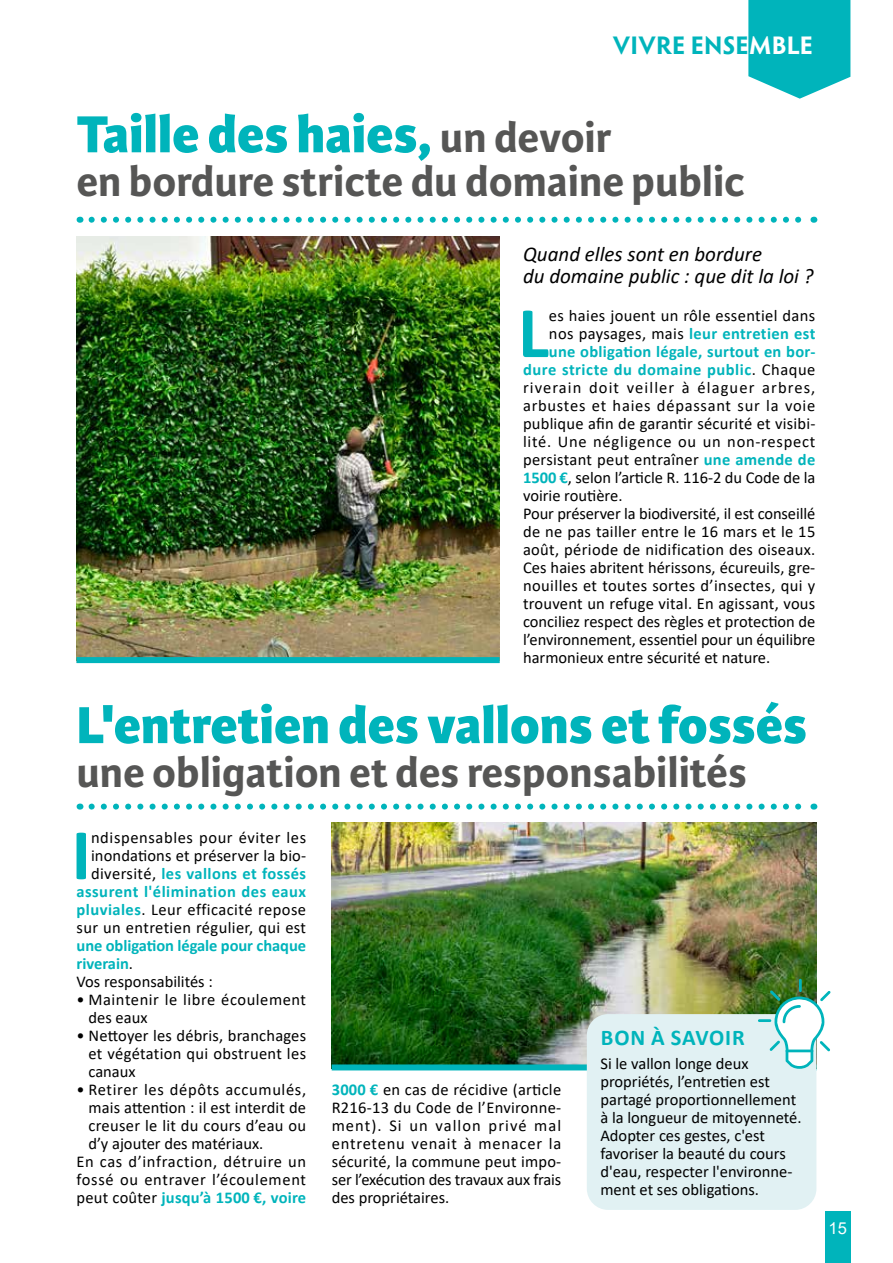
<style>
.page{position:relative;width:893px;height:1263px;background:#fff}
.page>*{position:absolute;margin:0;border:0;box-sizing:border-box;transform-origin:0 0}
.t1{font:700 73.2px "Calibri";color:#00b4bb}
.t2{font:800 55.5px "Karmina Sans";color:#00b4bb}
.t3{font:700 45px "Karmina Sans";color:#565655}
.t4{font:700 25.5px "Hypatia Sans Pro";letter-spacing:.005em;color:#00b4bb}
.t5{font:700 22.5px "Calibri";letter-spacing:.04em;color:#00b4bb}
.t6{font:italic 21px/22.5px "Calibri";color:#000}
.t7{font:16.5px/18px "Calibri";letter-spacing:.01em;color:#000;text-align:justify}
.t8{font:700 16.5px/18px "Calibri";letter-spacing:.01em;color:#00b4bb}
.t9{font:16.5px "Calibri";letter-spacing:.04em;color:#000}
.t10{font:16.5px "Calibri";letter-spacing:.045em;color:#000}
.t11{font:16.5px/18px "Calibri";letter-spacing:.035em;color:#000}
.t12{font:16.5px "Calibri";letter-spacing:.065em;color:#000}
.t13{font:700 16.5px "Calibri";letter-spacing:.03em;color:#00b4bb}
.t14{font:16.5px "Arial";color:#fff}
.s1{color:#fff}
.s2{font-weight:700;font-size:45px;color:#565655}
.s3{font-weight:700;color:#00b4bb}
.s4{font-weight:400;color:#000}
</style>
<div class="page">
<div style="left:825px;top:1212px;width:25px;height:51px;background:#00b4bb"></div>
<svg style="left:748px;top:0;width:102px;height:99px;background:#1fbdc3"></svg>
<svg style="left:92px;top:217px;width:710px;height:6px"></svg>
<svg style="left:92px;top:803px;width:710px;height:6px"></svg>
<img style="left:77px;top:236px;width:423px;height:421px">
<img style="left:332px;top:823px;width:484px;height:241px">
<div style="left:77px;top:657px;width:423px;height:6px;background:#00b4bb"></div>
<div style="left:332px;top:1064px;width:484px;height:6px;background:#00b4bb"></div>
<div style="left:587px;top:1014px;width:229px;height:196px;background:#e1f1f3;border-radius:21px"></div>
<svg style="left:758px;top:979px;width:73px;height:90px"></svg>
<h3 class="t4" style="left:613px;top:27px;width:202px">VIVRE ENSE<span class="s1">MBLE</span></h3>
<h2 class="t2" style="left:77px;top:102px;width:537px">Taille des haies, <span class="s2">un devoir</span></h2>
<h3 class="t3" style="left:77px;top:155px;width:670px">en bordure stricte du domaine public</h3>
<p class="t6" style="left:523px;top:241px;width:292px">Quand elles sont en bordure<br>du domaine public : que dit la loi ?</p>
<h1 class="t1" style="left:518px;top:281px;width:32px">L</h1>
<p class="t7" style="left:549px;top:306px;width:268px">es haies jouent un rôle essentiel dans</p>
<p class="t7" style="left:549px;top:324px;width:268px">nos paysages, mais <span class="s3">leur entretien est</span></p>
<p class="t8" style="left:549px;top:342px;width:268px">une obligation légale, surtout en bor-</p>
<p class="t13" style="left:523px;top:358px;width:294px">dure stricte du domaine public<span class="s4">. Chaque</span></p>
<p class="t12" style="left:523px;top:376px;width:294px">riverain doit veiller à élaguer arbres,</p>
<p class="t10" style="left:523px;top:394px;width:294px">arbustes et haies dépassant sur la voie</p>
<p class="t7" style="left:523px;top:414px;width:294px">publique afin de garantir sécurité et visibi-</p>
<p class="t10" style="left:523px;top:430px;width:294px">lité. Une négligence ou un non-respect</p>
<p class="t7" style="left:523px;top:450px;width:294px">persistant peut entraîner <span class="s3">une amende de</span></p>
<p class="t7" style="left:523px;top:468px;width:294px"><span class="s3">1500 €</span>, selon l’article R. 116-2 du Code de la</p>
<p class="t7" style="left:523px;top:486px;width:101px">voirie routière.</p>
<p class="t7" style="left:523px;top:504px;width:294px">Pour préserver la biodiversité, il est conseillé</p>
<p class="t7" style="left:523px;top:522px;width:294px">de ne pas tailler entre le 16 mars et le 15</p>
<p class="t7" style="left:523px;top:540px;width:294px">août, période de nidification des oiseaux.</p>
<p class="t7" style="left:523px;top:558px;width:294px">Ces haies abritent hérissons, écureuils, gre-</p>
<p class="t7" style="left:523px;top:576px;width:294px">nouilles et toutes sortes d’insectes, qui y</p>
<p class="t7" style="left:523px;top:594px;width:294px">trouvent un refuge vital. En agissant, vous</p>
<p class="t7" style="left:523px;top:612px;width:294px">conciliez respect des règles et protection de</p>
<p class="t7" style="left:523px;top:630px;width:294px">l’environnement, essentiel pour un équilibre</p>
<p class="t7" style="left:523px;top:648px;width:249px">harmonieux entre sécurité et nature.</p>
<h2 class="t2" style="left:77px;top:693px;width:732px">L'entretien des vallons et fossés</h2>
<h3 class="t3" style="left:77px;top:746px;width:672px">une obligation et des responsabilités</h3>
<p class="t7" style="left:77px;top:828px;width:231px;text-align:right">ndispensables pour éviter les inondations et préserver la bio&shy;diversité, <span class="s3">les vallons et fossés assurent l'élimination des eaux pluviales</span>. Leur efficacité repose sur un entretien régulier, qui est</p>
<p class="t8" style="left:77px;top:936px;width:231px">une obligation légale pour chaque riverain<span class="s4">.<br>Vos responsabilités :</span></p>
<p class="t11" style="left:88px;top:990px;width:219px;text-indent:-12px">• Maintenir le libre écoulement des eaux</p>
<p class="t7" style="left:88px;top:1026px;width:219px;text-indent:-12px">• Nettoyer les débris, branchages et végétation qui obstruent les canaux</p>
<p class="t9" style="left:77px;top:1078px;width:231px">• Retirer les dépôts accumulés,</p>
<p class="t7" style="left:88px;top:1098px;width:219px">mais attention : il est interdit de</p>
<p class="t7" style="left:88px;top:1116px;width:219px">creuser le lit du cours d’eau ou</p>
<p class="t7" style="left:88px;top:1134px;width:176px">d’y ajouter des matériaux.</p>
<p class="t9" style="left:77px;top:1150px;width:231px">En cas d’infraction, détruire un</p>
<p class="t9" style="left:77px;top:1168px;width:231px">fossé ou entraver l’écoulement</p>
<p class="t8" style="left:77px;top:1188px;width:231px"><span class="s4">peut coûter</span> jusqu’à 1500 €, voire</p>
<h1 class="t1" style="left:71px;top:803px;width:21px">I</h1>
<p class="t7" style="left:332px;top:1080px;width:231px"><span class="s3">3000 €</span> en cas de récidive (article R216-13 du Code de l’Environne&shy;ment). Si un vallon privé mal entretenu venait à menacer la sécurité, la commune peut impo&shy;ser l’exécution des travaux aux frais des propriétaires.</p>
<h3 class="t5" style="left:601px;top:1021px;width:145px">BON À SAVOIR</h3>
<p class="t7" style="left:600px;top:1054px;width:203px;text-align:left">Si le vallon longe deux propriétés, l’entretien est partagé proportionnellement à la longueur de mitoyenneté.<br>Adopter ces gestes, c'est favoriser la beauté du cours d'eau, respecter l'environne&shy;ment et ses obligations.</p>
<p class="t14" style="left:828px;top:1216px;width:20px">15</p>
</div>
